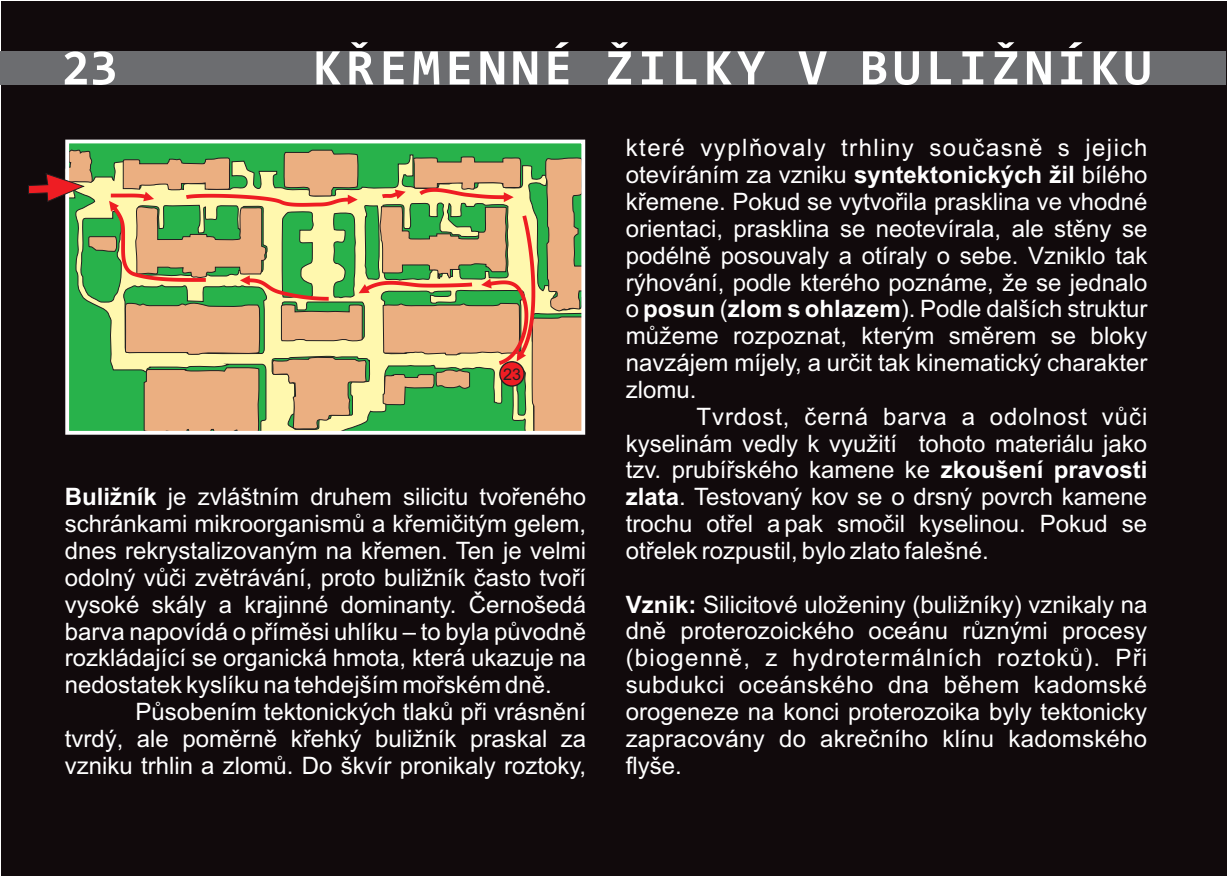
<style>
.page{position:relative;width:1227px;height:876px;background:#fff}
.page>*{position:absolute;margin:0;border:0;box-sizing:border-box;transform-origin:0 0}
.t1{font:700 51.6px "Consolas";letter-spacing:.085em;color:#fff}
.t2{font:700 50.8px "Consolas";color:#fff}
.t3{font:24px/26.8px "Arial";color:#fff;text-align:justify}
.t4{font:16.2px "Arial";color:#231f20}
.s1{font-weight:700}
</style>
<div class="page">
<div style="left:1px;top:1px;width:1225px;height:873px;background:#110a0c"></div>
<div style="left:1px;top:51px;width:1225px;height:33px;background:#6c6d70"></div>
<svg style="left:28px;top:148px;width:558px;height:286px;background:#a3aa6f"></svg>
<div style="left:499px;top:361px;width:26px;height:25px;background:#ee1d23;border:1px solid #231f20;border-radius:50%"></div>
<h2 class="t2" style="left:62px;top:47px;width:57px">23</h2>
<h1 class="t1" style="left:313px;top:46px;width:840px">KŘEMENNÉ ŽILKY V BULIŽNÍKU</h1>
<p class="t4" style="left:503px;top:367px;width:19px">23</p>
<p class="t3" style="left:65px;top:485px;width:523px"><span class="s1">Buližník</span> je zvláštním druhem silicitu tvořeného schránkami mikroorganismů a křemičitým gelem, dnes rekrystalizovaným na křemen. Ten je velmi odolný vůči zvětrávání, proto buližník často tvoří vysoké skály a krajinné dominanty. Černošedá barva napovídá o příměsi uhlíku – to byla původně rozkládající se organická hmota, která ukazuje na nedostatek kyslíku na tehdejším mořském dně.</p>
<p class="t3" style="left:65px;top:700px;width:523px;text-indent:71px">Působením tektonických tlaků při vrásnění tvrdý, ale poměrně křehký buližník praskal za vzniku trhlin a zlomů. Do škvír pronikaly roztoky,</p>
<p class="t3" style="left:626px;top:137px;width:523px">které vyplňovaly trhliny současně s jejich otevíráním za vzniku <span class="s1">syntektonických žil</span> bílého křemene. Pokud se vytvořila prasklina ve vhodné orientaci, prasklina se neotevírala, ale stěny se podélně posouvaly a otíraly o sebe. Vzniklo tak rýhování, podle kterého poznáme, že se jednalo o <span class="s1">posun</span> (<span class="s1">zlom s ohlazem</span>). Podle dalších struktur můžeme rozpoznat, kterým směrem se bloky navzájem míjely, a určit tak kinematický charakter zlomu.</p>
<p class="t3" style="left:626px;top:405px;width:523px;text-indent:71px">Tvrdost, černá barva a odolnost vůči kyselinám vedly k využití tohoto materiálu jako tzv. prubířského kamene ke <span class="s1">zkoušení pravosti zlata</span>. Testovaný kov se o drsný povrch kamene trochu otřel a pak smočil kyselinou. Pokud se otřelek rozpustil, bylo zlato falešné.</p>
<p class="t3" style="left:625px;top:592px;width:523px"><span class="s1">Vznik:</span> Silicitové uloženiny (buližníky) vznikaly na dně proterozoického oceánu různými procesy (biogenně, z hydrotermálních roztoků). Při subdukci oceánského dna během kadomské orogeneze na konci proterozoika byly tektonicky zapracovány do akrečního klínu kadomského flyše.</p>
</div>
